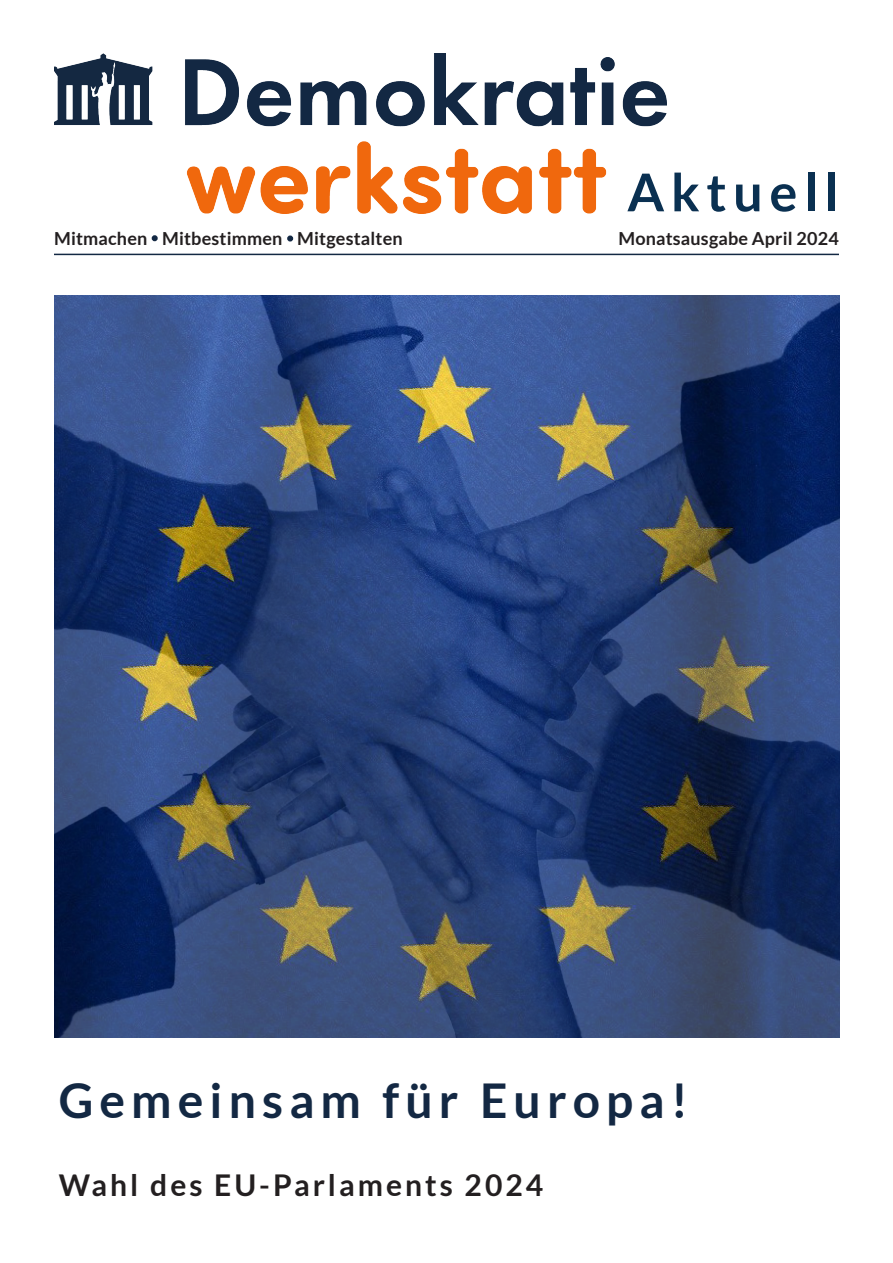
<style>
.page{position:relative;width:893px;height:1263px;background:#fff}
.page>*{position:absolute;margin:0;border:0;box-sizing:border-box;transform-origin:0 0}
.t1{font:700 52.2px "Lato";letter-spacing:.13em;color:#0a3051}
.t2{font:700 48px "Lato";letter-spacing:.13em;color:#132843}
.t3{font:700 30px "Lato";letter-spacing:.1em;color:#231f20}
.t4{font:700 18px "Lato";letter-spacing:.01em;color:#231f20}
</style>
<div class="page">
<img style="left:54px;top:53px;width:613px;height:160px">
<hr style="left:54px;top:254px;width:785px;height:1px;background:#132843">
<svg style="left:152px;top:235px;width:6px;height:6px"></svg>
<svg style="left:287px;top:235px;width:6px;height:6px"></svg>
<img style="left:55px;top:296px;width:785px;height:742px">
<p class="t1" style="left:627px;top:162px;width:213px">Aktuell</p>
<p class="t4" style="left:54px;top:228px;width:350px">Mitmachen Mitbestimmen Mitgestalten</p>
<p class="t4" style="left:618px;top:228px;width:222px">Monatsausgabe April 2024</p>
<p class="t2" style="left:59px;top:1073px;width:631px">Gemeinsam für Europa!</p>
<p class="t3" style="left:59px;top:1168px;width:486px">Wahl des EU-Parlaments 2024</p>
</div>
